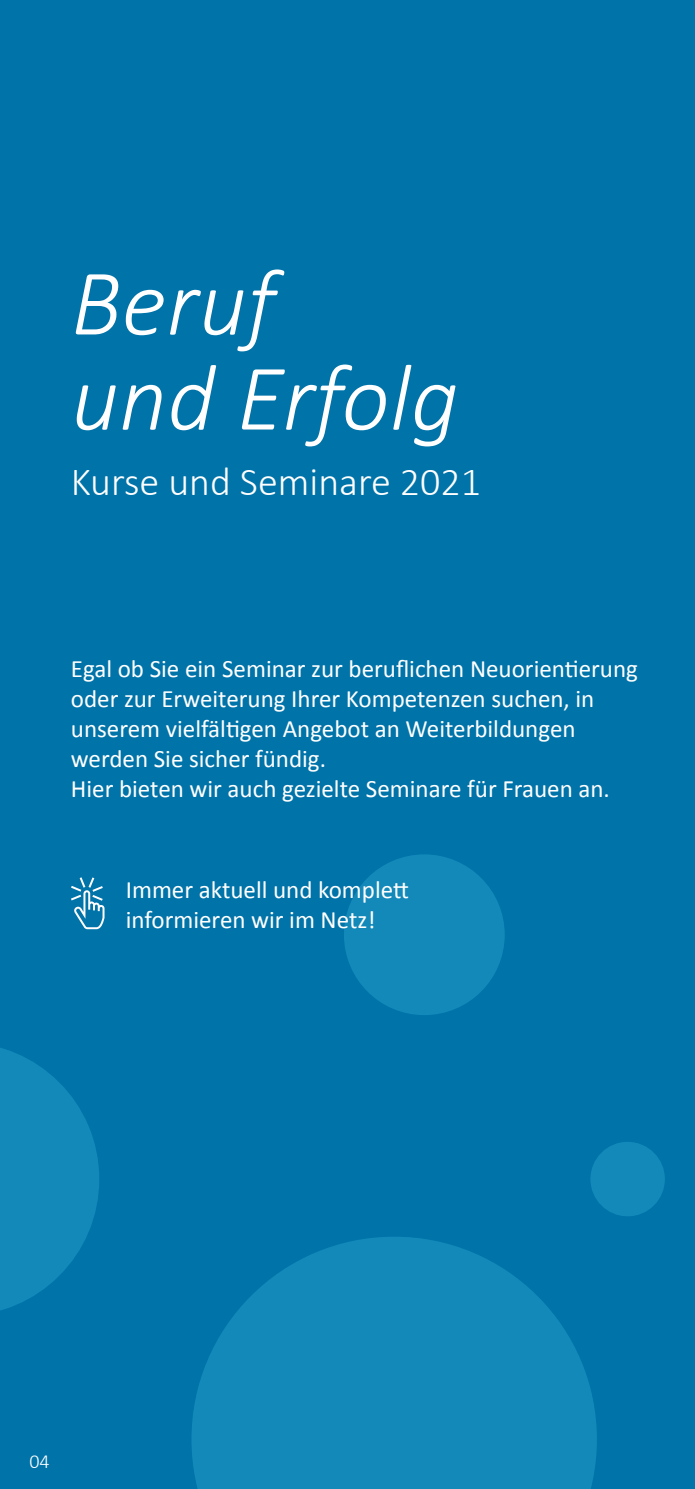
<style>
.page{position:relative;width:695px;height:1489px;background:#fff}
.page>*{position:absolute;margin:0;border:0;box-sizing:border-box;transform-origin:0 0}
.t1{font:italic 300 95px/95px "Calibri";color:#fff}
.t2{font:300 40px "Calibri";color:#fff}
.t3{font:25px/30px "Calibri";color:#fff}
.t4{font:300 20px "Calibri";color:#fff}
</style>
<div class="page">
<div style="left:0;top:0;width:694px;height:1488px;background:#0073a9"></div>
<svg style="left:191px;top:1237px;width:405px;height:251px;fill:#1389ba"></svg>
<div style="left:590px;top:1141px;width:74px;height:75px;background:#1389ba;border-radius:50%"></div>
<div style="left:344px;top:854px;width:160px;height:161px;background:#1389ba;border-radius:50%"></div>
<svg style="left:0;top:1048px;width:99px;height:262px"></svg>
<svg style="left:71px;top:877px;width:33px;height:52px"></svg>
<h1 class="t1" style="left:71px;top:254px;width:389px">Beruf<br>und Erfolg</h1>
<h2 class="t2" style="left:71px;top:456px;width:411px">Kurse und Seminare 2021</h2>
<p class="t3" style="left:71px;top:652px;width:568px">Egal ob Sie ein Seminar zur beruflichen Neuorientierung oder zur Erweiterung Ihrer Kompetenzen suchen, in unserem vielfältigen Angebot an Weiterbildungen werden Sie sicher fündig.<br>Hier bieten wir auch gezielte Seminare für Frauen an.</p>
<p class="t3" style="left:126px;top:873px;width:285px">Immer aktuell und komplett informieren wir im Netz!</p>
<p class="t4" style="left:29px;top:1448px;width:22px">04</p>
</div>
